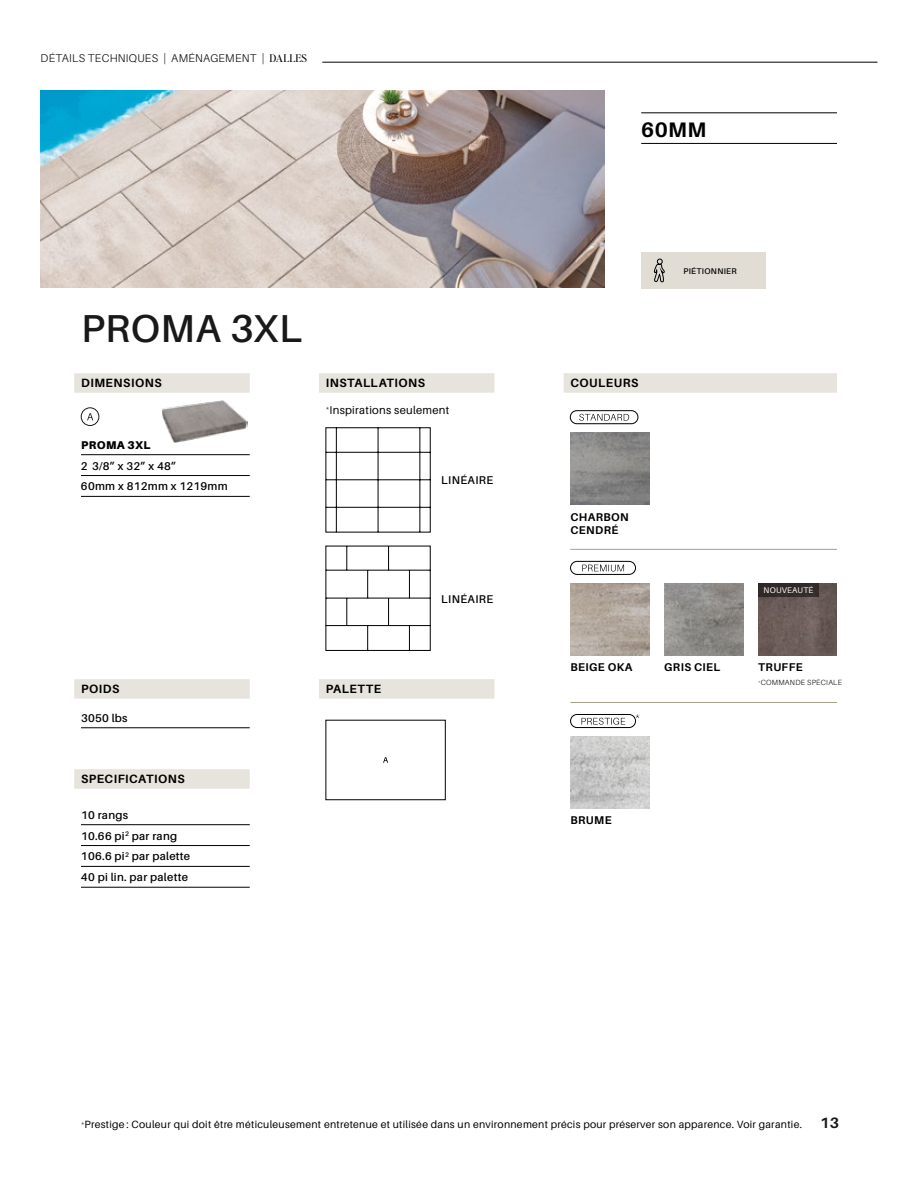
<style>
.page{position:relative;width:918px;height:1188px;background:#fff}
.page>*{position:absolute;margin:0;border:0;box-sizing:border-box;transform-origin:0 0}
.t1{font:600 39px "Aileron";letter-spacing:.015em;color:#191919}
.t2{font:700 21px "Aileron";color:#000}
.t3{font:700 15px "Aileron";color:#191919}
.t4{font:700 12px "Aileron";letter-spacing:.04em;color:#000}
.t5{font:600 11.25px/20.9px "Aileron";letter-spacing:.025em;color:#000}
.t6{font:700 11.25px/13.5px "Aileron";letter-spacing:.035em;color:#000}
.t7{font:300 11.25px "Aileron";letter-spacing:.025em;color:#000}
.t8{font:11.25px "Aileron";letter-spacing:.025em;color:#000}
.t9{font:900 11.25px "Aileron";letter-spacing:.035em;color:#000}
.t10{font:10.5px "Aileron";letter-spacing:.025em;color:#000}
.t11{font:600 8.25px "Aileron";letter-spacing:.035em;color:#000}
.t12{font:8.25px "Aileron";letter-spacing:.025em;color:#fff}
.t13{font:300 7.5px "Aileron";letter-spacing:.035em;color:#000}
.s1{font-family:"Editor's Note";font-weight:400;font-size:10.5px}
</style>
<div class="page">
<hr style="left:322px;top:62px;width:556px;height:1px;background:#000">
<img style="left:41px;top:90px;width:563px;height:198px">
<img style="left:162px;top:400px;width:85px;height:43px">
<svg style="left:326px;top:427px;width:105px;height:106px"></svg>
<svg style="left:326px;top:546px;width:105px;height:105px"></svg>
<svg style="left:383px;top:757px;width:5px;height:6px"></svg>
<div style="left:74px;top:373px;width:176px;height:20px;background:#e7e4dd"></div>
<div style="left:319px;top:373px;width:175px;height:20px;background:#e7e4dd"></div>
<div style="left:74px;top:679px;width:176px;height:20px;background:#e7e4dd"></div>
<hr style="left:81px;top:728px;width:169px;height:1px;background:#000">
<div style="left:74px;top:769px;width:176px;height:20px;background:#e7e4dd"></div>
<hr style="left:81px;top:824px;width:169px;height:1px;background:#000">
<hr style="left:81px;top:845px;width:169px;height:1px;background:#000">
<hr style="left:81px;top:866px;width:169px;height:1px;background:#000">
<hr style="left:81px;top:887px;width:169px;height:1px;background:#000">
<hr style="left:81px;top:454px;width:169px;height:1px;background:#000">
<hr style="left:81px;top:475px;width:169px;height:1px;background:#000">
<hr style="left:81px;top:496px;width:169px;height:1px;background:#000">
<div style="left:81px;top:408px;width:18px;height:18px;border:1px solid #191919;border-radius:50%"></div>
<svg style="left:87px;top:413px;width:6px;height:7px"></svg>
<div style="left:319px;top:679px;width:175px;height:20px;background:#e7e4dd"></div>
<img style="left:758px;top:583px;width:79px;height:72px">
<div style="left:758px;top:583px;width:61px;height:13px;background:#312a29"></div>
<div style="left:570px;top:410px;width:68px;height:14px;border:1px solid #000;border-radius:7px"></div>
<svg style="left:579px;top:414px;width:50px;height:7px"></svg>
<img style="left:570px;top:433px;width:79px;height:72px">
<img style="left:570px;top:583px;width:79px;height:72px">
<img style="left:664px;top:583px;width:79px;height:72px">
<hr style="left:570px;top:549px;width:267px;height:1px;background:#a7a08e">
<div style="left:570px;top:561px;width:66px;height:14px;border:1px solid #000;border-radius:7px"></div>
<svg style="left:582px;top:565px;width:42px;height:7px"></svg>
<div style="left:564px;top:373px;width:273px;height:20px;background:#e7e4dd"></div>
<div style="left:641px;top:252px;width:125px;height:36px;background:#e1ddd5"></div>
<svg style="left:654px;top:258px;width:11px;height:24px"></svg>
<hr style="left:641px;top:113px;width:196px;height:1px;background:#000">
<hr style="left:641px;top:143px;width:196px;height:1px;background:#000">
<img style="left:570px;top:736px;width:79px;height:72px">
<hr style="left:570px;top:702px;width:267px;height:1px;background:#a7a08e">
<div style="left:570px;top:714px;width:66px;height:14px;border:1px solid #000;border-radius:7px"></div>
<svg style="left:582px;top:718px;width:43px;height:7px"></svg>
<p class="t7" style="left:41px;top:52px;width:268px">DÉTAILS TECHNIQUES | AMÉNAGEMENT | <span class="s1">DALLES</span></p>
<h1 class="t1" style="left:81px;top:307px;width:222px">PROMA 3XL</h1>
<p class="t4" style="left:81px;top:376px;width:82px">DIMENSIONS</p>
<p class="t4" style="left:326px;top:376px;width:101px">INSTALLATIONS</p>
<p class="t8" style="left:326px;top:404px;width:125px"><sup>*</sup>Inspirations seulement</p>
<p class="t9" style="left:81px;top:438px;width:71px">PROMA 3XL</p>
<p class="t5" style="left:81px;top:455px;width:148px">2 3/8” x 32” x 48”<br>60mm x 812mm x 1219mm</p>
<p class="t4" style="left:81px;top:682px;width:40px">POIDS</p>
<p class="t5" style="left:81px;top:708px;width:48px">3050 lbs</p>
<p class="t4" style="left:81px;top:772px;width:105px">SPECIFICATIONS</p>
<p class="t5" style="left:81px;top:804px;width:111px">10 rangs<br>10.66 pi<sup>2</sup> par rang<br>106.6 pi<sup>2</sup> par palette<br>40 pi lin. par palette</p>
<p class="t4" style="left:326px;top:682px;width:57px">PALETTE</p>
<p class="t5" style="left:441px;top:470px;width:53px">LINÉAIRE</p>
<p class="t5" style="left:441px;top:588px;width:53px">LINÉAIRE</p>
<h2 class="t2" style="left:641px;top:118px;width:67px">60MM</h2>
<p class="t4" style="left:570px;top:376px;width:69px">COULEURS</p>
<p class="t11" style="left:683px;top:266px;width:55px">PIÉTIONNIER</p>
<p class="t6" style="left:570px;top:510px;width:60px">CHARBON<br>CENDRÉ</p>
<p class="t6" style="left:570px;top:661px;width:63px">BEIGE OKA</p>
<p class="t6" style="left:664px;top:661px;width:58px">GRIS CIEL</p>
<p class="t12" style="left:764px;top:586px;width:51px">NOUVEAUTÉ</p>
<p class="t6" style="left:758px;top:661px;width:46px">TRUFFE</p>
<p class="t13" style="left:758px;top:679px;width:85px"><sup>*</sup>COMMANDE SPÉCIALE</p>
<p class="t6" style="left:570px;top:814px;width:43px">BRUME</p>
<p class="t10" style="left:81px;top:1119px;width:723px"><sup>*</sup>Prestige : Couleur qui doit être méticuleusement entretenue et utilisée dans un environnement précis pour préserver son apparence. Voir garantie.</p>
<h3 class="t3" style="left:820px;top:1114px;width:20px">13</h3>
</div>
